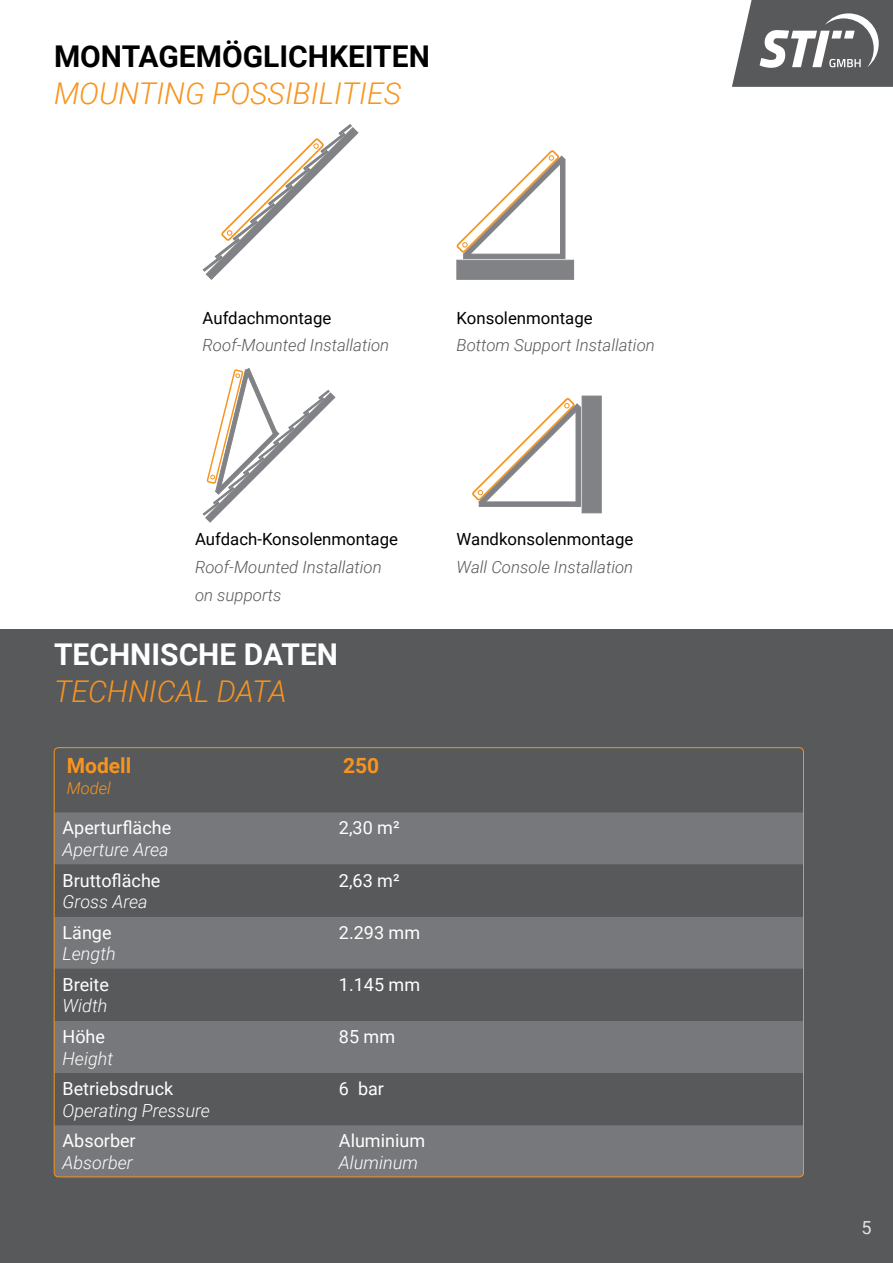
<style>
.page{position:relative;width:893px;height:1263px;background:#fff}
.page>*{position:absolute;margin:0;border:0;box-sizing:border-box;transform-origin:0 0}
.t1{font:italic 300 30px "Roboto";color:#f7941e}
.t2{font:700 30px "Roboto";color:#000}
.t3{font:700 30px "Roboto";color:#fff}
.t4{font:700 21px "Roboto";color:#f7941e}
.t5{font:18px "Roboto";color:#fff}
.t6{font:italic 300 18px "Roboto";color:#fff}
.t7{font:18px "Roboto";color:#e2e3e4}
.t8{font:italic 300 16.8px/27.9px "Roboto";color:#58595b}
.t9{font:16.8px "Roboto";color:#000}
.t10{font:italic 300 16.5px "Roboto";color:#f7941e}
</style>
<div class="page">
<div style="left:0;top:629px;width:893px;height:634px;background:#58595b"></div>
<div style="left:457px;top:260px;width:117px;height:20px;background:#808285;border:1px solid #808285"></div>
<div style="left:560px;top:159px;width:5px;height:100px;background:#808285"></div>
<div style="left:463px;top:254px;width:101px;height:5px;background:#808285"></div>
<svg style="left:456px;top:150px;width:109px;height:108px"></svg>
<div style="left:582px;top:396px;width:19px;height:117px;background:#808285"></div>
<div style="left:479px;top:502px;width:101px;height:5px;background:#888a8d"></div>
<svg style="left:472px;top:398px;width:109px;height:108px"></svg>
<svg style="left:202px;top:124px;width:156px;height:156px"></svg>
<svg style="left:202px;top:368px;width:133px;height:154px"></svg>
<svg style="left:732px;top:0;width:161px;height:87px"></svg>
<div style="left:54px;top:812px;width:749px;height:365px;background:#77787b"></div>
<svg style="left:56px;top:864px;width:746px;height:261px"></svg>
<h1 class="t2" style="left:54px;top:35px;width:377px">MONTAGEMÖGLICHKEITEN</h1>
<h1 class="t1" style="left:54px;top:72px;width:349px">MOUNTING POSSIBILITIES</h1>
<p class="t9" style="left:203px;top:306px;width:130px">Aufdachmontage</p>
<p class="t8" style="left:203px;top:331px;width:188px">Roof-Mounted Installation</p>
<p class="t9" style="left:457px;top:306px;width:138px">Konsolenmontage</p>
<p class="t8" style="left:457px;top:331px;width:200px">Bottom Support Installation</p>
<p class="t9" style="left:195px;top:527px;width:204px">Aufdach-Konsolenmontage</p>
<p class="t8" style="left:195px;top:552px;width:188px">Roof-Mounted Installation on supports</p>
<h1 class="t3" style="left:54px;top:633px;width:286px">TECHNISCHE DATEN</h1>
<h1 class="t1" style="left:54px;top:670px;width:234px">TECHNICAL DATA</h1>
<p class="t4" style="left:67px;top:751px;width:66px">Modell</p>
<p class="t10" style="left:67px;top:776px;width:45px">Model</p>
<p class="t4" style="left:343px;top:751px;width:38px">250</p>
<p class="t5" style="left:63px;top:815px;width:110px">Aperturfläche</p>
<p class="t6" style="left:63px;top:837px;width:108px">Aperture Area</p>
<p class="t5" style="left:339px;top:815px;width:62px">2,30 m²</p>
<p class="t5" style="left:63px;top:867px;width:99px">Bruttofläche</p>
<p class="t6" style="left:63px;top:889px;width:87px">Gross Area</p>
<p class="t5" style="left:339px;top:867px;width:62px">2,63 m²</p>
<p class="t5" style="left:63px;top:920px;width:51px">Länge</p>
<p class="t6" style="left:63px;top:941px;width:55px">Length</p>
<p class="t5" style="left:339px;top:920px;width:83px">2.293 mm</p>
<p class="t5" style="left:63px;top:972px;width:48px">Breite</p>
<p class="t6" style="left:63px;top:993px;width:46px">Width</p>
<p class="t5" style="left:339px;top:972px;width:83px">1.145 mm</p>
<p class="t5" style="left:63px;top:1024px;width:44px">Höhe</p>
<p class="t6" style="left:63px;top:1045px;width:52px">Height</p>
<p class="t5" style="left:339px;top:1024px;width:58px">85 mm</p>
<p class="t5" style="left:63px;top:1076px;width:112px">Betriebsdruck</p>
<p class="t6" style="left:63px;top:1098px;width:149px">Operating Pressure</p>
<p class="t5" style="left:339px;top:1076px;width:47px">6 bar</p>
<p class="t5" style="left:63px;top:1128px;width:75px">Absorber</p>
<p class="t6" style="left:63px;top:1150px;width:72px">Absorber</p>
<p class="t5" style="left:339px;top:1128px;width:88px">Aluminium</p>
<p class="t6" style="left:339px;top:1150px;width:81px">Aluminum</p>
<p class="t9" style="left:457px;top:527px;width:178px">Wandkonsolenmontage</p>
<p class="t8" style="left:457px;top:552px;width:178px">Wall Console Installation</p>
<p class="t7" style="left:862px;top:1215px;width:12px">5</p>
</div>
